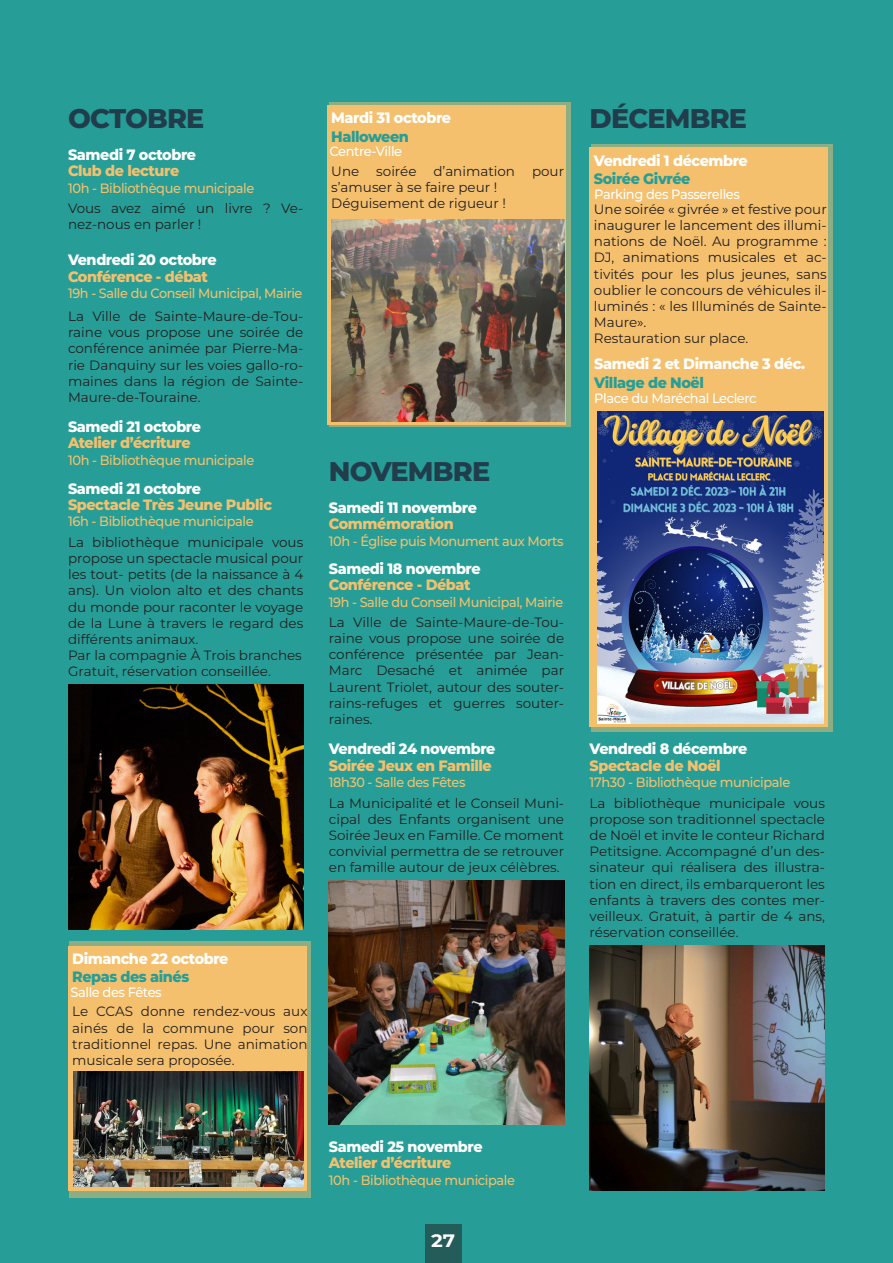
<style>
.page{position:relative;width:893px;height:1263px;background:#269e97}
.page>*{position:absolute;margin:0;border:0;box-sizing:border-box;transform-origin:0 0}
.t1{font:800 27px "Montserrat";letter-spacing:-.03em;color:#213d4b}
.t2{font:700 18px "Montserrat";color:#fff;scale:1.1 1}
.t3{font:800 15px "Montserrat";letter-spacing:-.03em;color:#fff;scale:.96 1}
.t4{font:800 15px "Montserrat";letter-spacing:-.03em;color:#f4c06e;scale:.96 1}
.t5{font:800 15px "Montserrat";letter-spacing:-.03em;color:#269e97;scale:.96 1}
.t6{font:13.5px/16.2px "Montserrat";color:#231f20;text-align:justify}
.t7{font:500 13.5px "Montserrat";letter-spacing:-.03em;color:#f4c06e;scale:.96 1}
.t8{font:500 13.5px "Montserrat";letter-spacing:-.03em;color:#f4c06e;scale:.95 1}
.t9{font:500 13.5px "Montserrat";letter-spacing:-.03em;color:#fff;scale:.96 1}
</style>
<div class="page">
<img style="left:68px;top:685px;width:235px;height:245px">
<div style="left:69px;top:941px;width:241px;height:256px;background:linear-gradient(to right,#8cae82,#8cae82)"></div>
<div style="left:68px;top:946px;width:238px;height:245px;background:#f4c06e"></div>
<img style="left:74px;top:1071px;width:229px;height:115px">
<svg style="left:329px;top:102px;width:241px;height:325px;background:#9fb17e"></svg>
<div style="left:327px;top:105px;width:238px;height:319px;background:#f4c06e"></div>
<img style="left:332px;top:219px;width:232px;height:203px">
<img style="left:329px;top:880px;width:235px;height:245px">
<img style="left:590px;top:945px;width:235px;height:246px">
<div style="left:592px;top:145px;width:241px;height:587px;background:#8cae82"></div>
<div style="left:590px;top:147px;width:238px;height:580px;background:#f4c06e"></div>
<img style="left:598px;top:412px;width:225px;height:311px">
<div style="left:426px;top:1224px;width:36px;height:39px;background:#245c59"></div>
<p class="t1" style="left:68px;top:99px;width:138px">OCTOBRE</p>
<p class="t3" style="left:68px;top:144px;width:135px">Samedi 7 octobre</p>
<p class="t4" style="left:68px;top:160px;width:117px">Club de lecture</p>
<p class="t7" style="left:68px;top:178px;width:195px">10h - Bibliothèque municipale</p>
<p class="t6" style="left:68px;top:200px;width:237px">Vous avez aimé un livre ? Ve&shy;nez-nous en parler !</p>
<p class="t3" style="left:68px;top:249px;width:156px">Vendredi 20 octobre</p>
<p class="t4" style="left:68px;top:265px;width:147px">Conférence - débat</p>
<p class="t8" style="left:68px;top:284px;width:248px">19h - Salle du Conseil Municipal, Mairie</p>
<p class="t6" style="left:68px;top:308px;width:237px">La Ville de Sainte-Maure-de-Tou&shy;raine vous propose une soirée de conférence animée par Pierre-Ma&shy;rie Danquiny sur les voies gallo-ro&shy;maines dans la région de Sainte-Maure-de-Touraine.</p>
<p class="t3" style="left:68px;top:416px;width:140px">Samedi 21 octobre</p>
<p class="t4" style="left:68px;top:432px;width:129px">Atelier d’écriture</p>
<p class="t7" style="left:68px;top:451px;width:195px">10h - Bibliothèque municipale</p>
<p class="t3" style="left:68px;top:477px;width:140px">Samedi 21 octobre</p>
<p class="t4" style="left:68px;top:493px;width:214px">Spectacle Très Jeune Public</p>
<p class="t7" style="left:68px;top:512px;width:195px">16h - Bibliothèque municipale</p>
<p class="t6" style="left:68px;top:533px;width:237px">La bibliothèque municipale vous propose un spectacle musical pour les tout- petits (de la naissance à 4 ans). Un violon alto et des chants du monde pour raconter le voyage de la Lune à travers le regard des différents animaux.</p>
<p class="t6" style="left:68px;top:647px;width:235px">Par la compagnie À Trois branches</p>
<p class="t6" style="left:68px;top:663px;width:204px">Gratuit, réservation conseillée.</p>
<p class="t3" style="left:331px;top:107px;width:126px">Mardi 31 octobre</p>
<p class="t5" style="left:331px;top:125px;width:82px">Halloween</p>
<p class="t6" style="left:331px;top:162px;width:30px">Une</p>
<p class="t6" style="left:376px;top:162px;width:42px">soirée</p>
<p class="t6" style="left:433px;top:162px;width:83px">d’animation</p>
<p class="t6" style="left:532px;top:162px;width:34px">pour</p>
<p class="t6" style="left:331px;top:178px;width:168px">s’amuser à se faire peur !</p>
<p class="t6" style="left:331px;top:195px;width:176px">Déguisement de rigueur !</p>
<p class="t9" style="left:330px;top:142px;width:77px">Centre-Ville</p>
<p class="t1" style="left:329px;top:452px;width:163px">NOVEMBRE</p>
<p class="t3" style="left:329px;top:496px;width:156px">Samedi 11 novembre</p>
<p class="t4" style="left:329px;top:513px;width:132px">Commémoration</p>
<p class="t8" style="left:329px;top:531px;width:249px">10h - Église puis Monument aux Morts</p>
<p class="t3" style="left:329px;top:557px;width:160px">Samedi 18 novembre</p>
<p class="t4" style="left:329px;top:573px;width:149px">Conférence - Débat</p>
<p class="t8" style="left:329px;top:592px;width:248px">19h - Salle du Conseil Municipal, Mairie</p>
<p class="t6" style="left:329px;top:613px;width:237px">La Ville de Sainte-Maure-de-Tou&shy;raine vous propose une soirée de conférence présentée par Jean-Marc Desaché et animée par Laurent Triolet, autour des souter&shy;rains-refuges et guerres souter&shy;raines.</p>
<p class="t3" style="left:329px;top:738px;width:175px">Vendredi 24 novembre</p>
<p class="t4" style="left:329px;top:754px;width:171px">Soirée Jeux en Famille</p>
<p class="t8" style="left:329px;top:773px;width:145px">18h30 - Salle des Fêtes</p>
<p class="t6" style="left:329px;top:794px;width:237px">La Municipalité et le Conseil Muni&shy;cipal des Enfants organisent une Soirée Jeux en Famille. Ce moment convivial permettra de se retrouver en famille autour de jeux célèbres.</p>
<p class="t3" style="left:72px;top:948px;width:164px">Dimanche 22 octobre</p>
<p class="t5" style="left:72px;top:966px;width:123px">Repas des ainés</p>
<p class="t6" style="left:72px;top:1003px;width:237px">Le CCAS donne rendez-vous aux ainés de la commune pour son traditionnel repas. Une animation musicale sera proposée.</p>
<p class="t9" style="left:71px;top:983px;width:97px">Salle des Fêtes</p>
<p class="t1" style="left:590px;top:99px;width:159px">DÉCEMBRE</p>
<p class="t3" style="left:594px;top:149px;width:162px">Vendredi 1 décembre</p>
<p class="t5" style="left:594px;top:168px;width:102px">Soirée Givrée</p>
<p class="t6" style="left:594px;top:200px;width:234px">Une soirée « givrée » et festive pour inaugurer le lancement des illumi&shy;nations de Noël. Au programme :<br>DJ, animations musicales et ac&shy;tivités pour les plus jeunes, sans oublier le concours de véhicules il&shy;luminés : « les Illuminés de Sainte-Maure».</p>
<p class="t6" style="left:594px;top:330px;width:156px">Restauration sur place.</p>
<p class="t9" style="left:594px;top:185px;width:153px">Parking des Passerelles</p>
<p class="t3" style="left:594px;top:352px;width:221px">Samedi 2 et Dimanche 3 déc.</p>
<p class="t5" style="left:594px;top:371px;width:116px">Village de Noël</p>
<p class="t9" style="left:594px;top:389px;width:171px">Place du Maréchal Leclerc</p>
<p class="t3" style="left:590px;top:738px;width:166px">Vendredi 8 décembre</p>
<p class="t4" style="left:590px;top:754px;width:138px">Spectacle de Noël</p>
<p class="t7" style="left:590px;top:773px;width:210px">17h30 - Bibliothèque municipale</p>
<p class="t6" style="left:590px;top:794px;width:237px">La bibliothèque municipale vous propose son traditionnel spectacle de Noël et invite le conteur Richard Petitsigne. Accompagné d’un des&shy;sinateur qui réalisera des illustra&shy;tion en direct, ils embarqueront les enfants à travers des contes mer&shy;veilleux. Gratuit, à partir de 4 ans, réservation conseillée.</p>
<p class="t3" style="left:329px;top:1136px;width:162px">Samedi 25 novembre</p>
<p class="t4" style="left:329px;top:1152px;width:129px">Atelier d’écriture</p>
<p class="t7" style="left:329px;top:1170px;width:195px">10h - Bibliothèque municipale</p>
<p class="t2" style="left:431px;top:1227px;width:23px">27</p>
</div>
